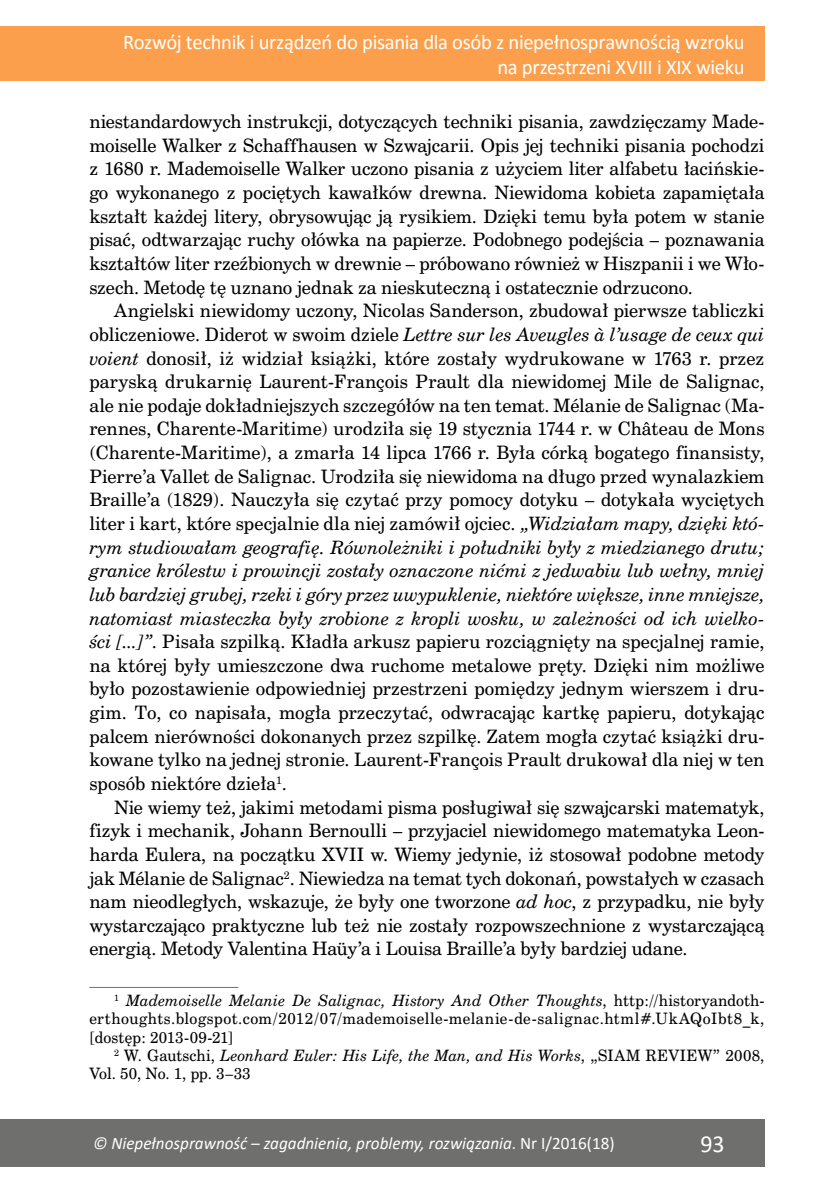
<style>
.page{position:relative;width:834px;height:1191px;background:#fff}
.page>*{position:absolute;margin:0;border:0;box-sizing:border-box;transform-origin:0 0}
.t1{font:24.5px "Calibri";color:#fff}
.t2{font:21px/25.4px "Calibri";letter-spacing:-.015em;color:#fff;text-align:right}
._00_tekst{font:17.5px/23.6px "Cent Schbook PL";color:#000;text-align:justify}
.t3{font:italic 17.5px "Calibri";color:#fff}
._00_przypis{font:14.88px/18.4px "Cent Schbook PL";letter-spacing:.025em;color:#000;text-align:justify}
._00_przypis-2{font:14.88px/18.4px "Cent Schbook PL";letter-spacing:-.005em;color:#000}
.s1{font-style:italic}
.s2{font-style:normal}
</style>
<div class="page">
<div style="left:0;top:1119px;width:764px;height:47px;background:#6f6f6e"></div>
<div style="left:0;top:26px;width:764px;height:55px;background:#fc9f4c"></div>
<hr style="left:89px;top:987px;width:149px;height:1px;background:#6f6f6e">
<p class="t2" style="left:123px;top:29px;width:623px">Rozwój technik i urządzeń do pisania dla osób z niepełnosprawnością wzroku na przestrzeni XVIII i XIX wieku</p>
<p class="_00_tekst" style="left:89px;top:110px;width:676px">niestandardowych instrukcji, dotyczących techniki pisania, zawdzięczamy Made&shy;moiselle Walker z Schaffhausen w Szwajcarii. Opis jej techniki pisania pochodzi z 1680 r. Mademoiselle Walker uczono pisania z użyciem liter alfabetu łacińskie&shy;go wykonanego z pociętych kawałków drewna. Niewidoma kobieta zapamiętała kształt każdej litery, obrysowując ją rysikiem. Dzięki temu była potem w stanie pisać, odtwarzając ruchy ołówka na papierze. Podobnego podejścia – poznawania kształtów liter rzeźbionych w drewnie – próbowano również w Hiszpanii i we Wło&shy;szech. Metodę tę uznano jednak za nieskuteczną i ostatecznie odrzucono.</p>
<p class="_00_tekst" style="left:89px;top:299px;width:676px;text-indent:25px">Angielski niewidomy uczony, Nicolas Sanderson, zbudował pierwsze tabliczki obliczeniowe. Diderot w swoim dziele <span class="s1">Lettre sur les Aveugles à l’usage de ceux qui voient</span> donosił, iż widział książki, które zostały wydrukowane w 1763 r. przez paryską drukarnię Laurent-François Prault dla niewidomej Mile de Salignac, ale nie podaje dokładniejszych szczegółów na ten temat. Mélanie de Salignac (Ma&shy;rennes, Charente-Maritime) urodziła się 19 stycznia 1744 r. w Château de Mons (Charente-Maritime), a zmarła 14 lipca 1766 r. Była córką bogatego finansisty, Pierre’a Vallet de Salignac. Urodziła się niewidoma na długo przed wynalazkiem Braille’a (1829). Nauczyła się czytać przy pomocy dotyku – dotykała wyciętych liter i kart, które specjalnie dla niej zamówił ojciec. <span class="s1">„Widziałam mapy, dzięki któ&shy;rym studiowałam geografię. Równoleżniki i południki były z miedzianego drutu; granice królestw i prowincji zostały oznaczone nićmi z jedwabiu lub wełny, mniej lub bardziej grubej, rzeki i góry przez uwypuklenie, niektóre większe, inne mniejsze, natomiast miasteczka były zrobione z kropli wosku, w zależności od ich wielko&shy;ści [...]”</span>. Pisała szpilką. Kładła arkusz papieru rozciągnięty na specjalnej ramie, na której były umieszczone dwa ruchome metalowe pręty. Dzięki nim możliwe było pozostawienie odpowiedniej przestrzeni pomiędzy jednym wierszem i dru&shy;gim. To, co napisała, mogła przeczytać, odwracając kartkę papieru, dotykając palcem nierówności dokonanych przez szpilkę. Zatem mogła czytać książki dru&shy;kowane tylko na jednej stronie. Laurent-François Prault drukował dla niej w ten sposób niektóre dzieła<sup>1</sup>.</p>
<p class="_00_tekst" style="left:89px;top:795px;width:676px;text-indent:25px">Nie wiemy też, jakimi metodami pisma posługiwał się szwajcarski matematyk, fizyk i mechanik, Johann Bernoulli – przyjaciel niewidomego matematyka Leon&shy;harda Eulera, na początku XVII w. Wiemy jedynie, iż stosował podobne metody jak Mélanie de Salignac<sup>2</sup>. Niewiedza na temat tych dokonań, powstałych w czasach nam nieodległych, wskazuje, że były one tworzone <span class="s1">ad hoc</span>, z przypadku, nie były wystarczająco praktyczne lub też nie zostały rozpowszechnione z wystarczającą energią. Metody Valentina Haüy’a i Louisa Braille’a były bardziej udane.</p>
<p class="_00_przypis" style="left:89px;top:990px;width:676px;text-indent:25px"><sup>1</sup> <span class="s1">Mademoiselle Melanie De Salignac, History And Other Thoughts</span>, http://historyandoth&shy;erthoughts.blogspot.com/2012/07/mademoiselle-melanie-de-salignac.html#.UkAQoIbt8_k, [dostęp: 2013-09-21]</p>
<p class="_00_przypis-2" style="left:89px;top:1046px;width:676px;text-indent:25px"><sup>2</sup> W. Gautschi, <span class="s1">Leonhard Euler: His Life, the Man, and His Works</span>, „SIAM REVIEW” 2008,<br>Vol. 50, No. 1, pp. 3–33</p>
<p class="t3" style="left:93px;top:1131px;width:523px">© Niepełnosprawność – zagadnienia, problemy, rozwiązania<span class="s2">. Nr I/2016(18)</span></p>
<h1 class="t1" style="left:700px;top:1126px;width:26px">93</h1>
</div>
